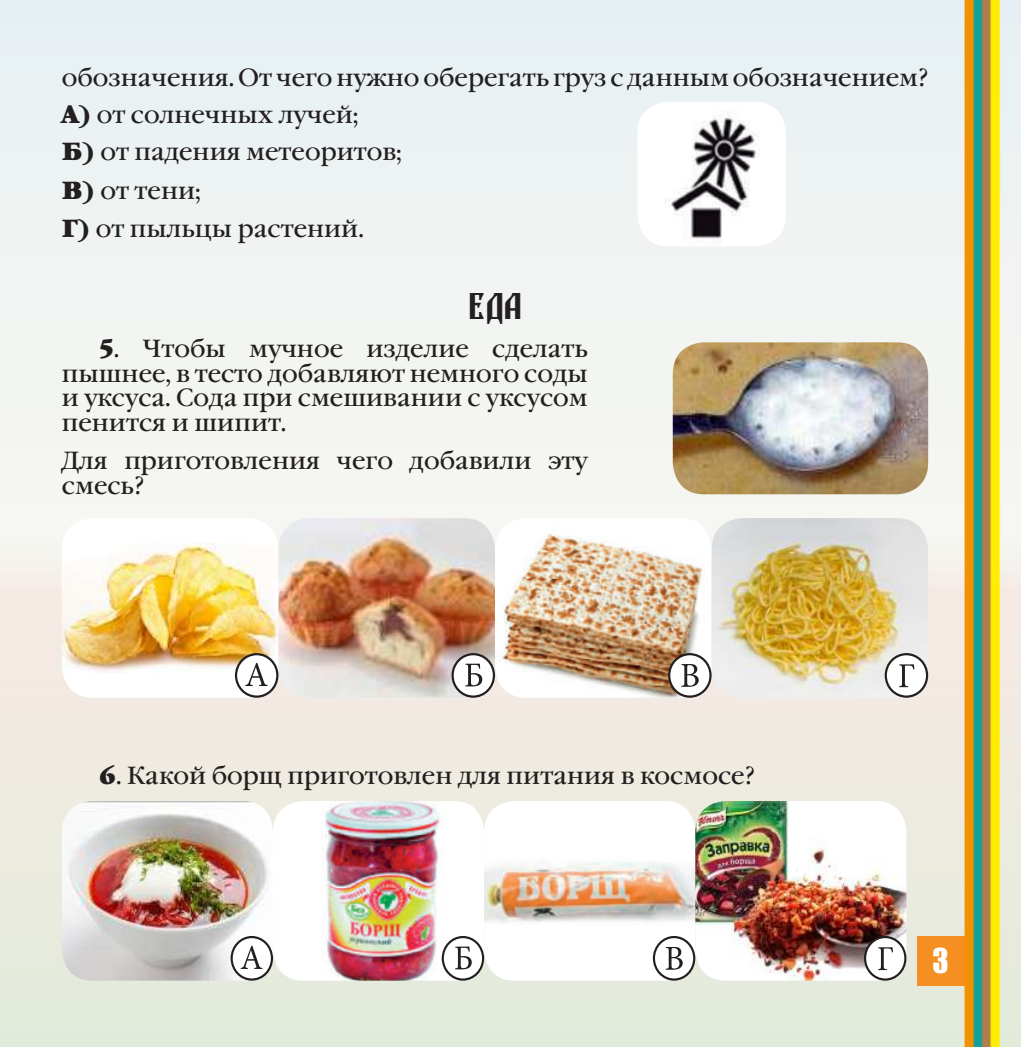
<style>
.page{position:relative;width:1021px;height:1049px;background:#fff}
.page>*{position:absolute;margin:0;border:0;box-sizing:border-box;transform-origin:0 0}
.t1{font:31.5px "BLAGOVEST";color:#231f20}
.t2{font:31.5px "Impact";color:#fff}
.t3{font:24.75px/37.8px "Garamond Book C";color:#231f20}
.s1{font-weight:700}
</style>
<div class="page">
<img style="left:0;top:0;width:1020px;height:1047px">
<div style="left:62px;top:518px;width:216px;height:180px;background:#fff;border-radius:31px"></div>
<img style="left:62px;top:543px;width:216px;height:131px">
<img style="left:278px;top:518px;width:650px;height:180px">
<img style="left:62px;top:801px;width:844px;height:179px">
<img style="left:637px;top:102px;width:148px;height:144px">
<img style="left:672px;top:342px;width:256px;height:152px">
<img style="left:0;top:154px;width:1px;height:95px">
<div style="left:232px;top:937px;width:40px;height:42px;background:#fff;border-radius:50%"></div>
<div style="left:230px;top:936px;width:43px;height:44px;border:2px solid #231f20;border-radius:50%"></div>
<svg style="left:241px;top:945px;width:21px;height:24px"></svg>
<div style="left:443px;top:937px;width:40px;height:42px;background:#fff;border-radius:50%"></div>
<div style="left:442px;top:936px;width:42px;height:44px;border:2px solid #231f20;border-radius:50%"></div>
<svg style="left:455px;top:946px;width:16px;height:23px"></svg>
<div style="left:654px;top:937px;width:40px;height:42px;background:#fff;border-radius:50%"></div>
<div style="left:653px;top:936px;width:42px;height:44px;border:2px solid #231f20;border-radius:50%"></div>
<svg style="left:665px;top:947px;width:17px;height:23px"></svg>
<div style="left:865px;top:937px;width:40px;height:42px;background:#fff;border-radius:50%"></div>
<div style="left:864px;top:936px;width:42px;height:44px;border:2px solid #231f20;border-radius:50%"></div>
<svg style="left:878px;top:947px;width:14px;height:23px"></svg>
<div style="left:917px;top:936px;width:47px;height:49px;background:#f58f22"></div>
<svg style="left:236px;top:654px;width:41px;height:43px"></svg>
<div style="left:235px;top:653px;width:43px;height:45px;border:2px solid #231f20;border-radius:50%"></div>
<svg style="left:245px;top:663px;width:22px;height:23px"></svg>
<svg style="left:452px;top:654px;width:42px;height:43px"></svg>
<div style="left:451px;top:653px;width:44px;height:45px;border:2px solid #231f20;border-radius:50%"></div>
<svg style="left:465px;top:664px;width:17px;height:22px"></svg>
<div style="left:669px;top:654px;width:41px;height:43px;background:#fff;border-radius:50%"></div>
<div style="left:668px;top:653px;width:43px;height:45px;border:2px solid #231f20;border-radius:50%"></div>
<svg style="left:681px;top:664px;width:17px;height:23px"></svg>
<svg style="left:885px;top:654px;width:42px;height:43px"></svg>
<div style="left:884px;top:653px;width:44px;height:45px;border:2px solid #231f20;border-radius:50%"></div>
<svg style="left:899px;top:664px;width:15px;height:23px"></svg>
<p class="t3" style="left:62px;top:59px;width:867px">обозначения. От чего нужно оберегать груз с данным обозначением?<br><span class="s1">А)</span> от солнечных лучей;<br><span class="s1">Б)</span> от падения метеоритов;<br><span class="s1">В)</span> от тени;<br><span class="s1">Г)</span> от пыльцы растений.</p>
<p class="t1" style="left:467px;top:284px;width:56px">еДа</p>
<p class="t3" style="left:62px;top:337px;width:527px;line-height:24.8px;text-align:justify;text-indent:37px"><span class="s1">5</span>. Чтобы мучное изделие сделать пышнее, в тесто добавляют немного соды и уксуса. Сода при смешивании с уксусом пенится и шипит.</p>
<p class="t3" style="left:62px;top:449px;width:527px;line-height:24.8px">Для приготовления чего добавили эту смесь?</p>
<p class="t3" style="left:99px;top:757px;width:657px"><span class="s1">6</span>. Какой борщ приготовлен для питания в космосе?</p>
<p class="t2" style="left:932px;top:936px;width:18px">3</p>
</div>
